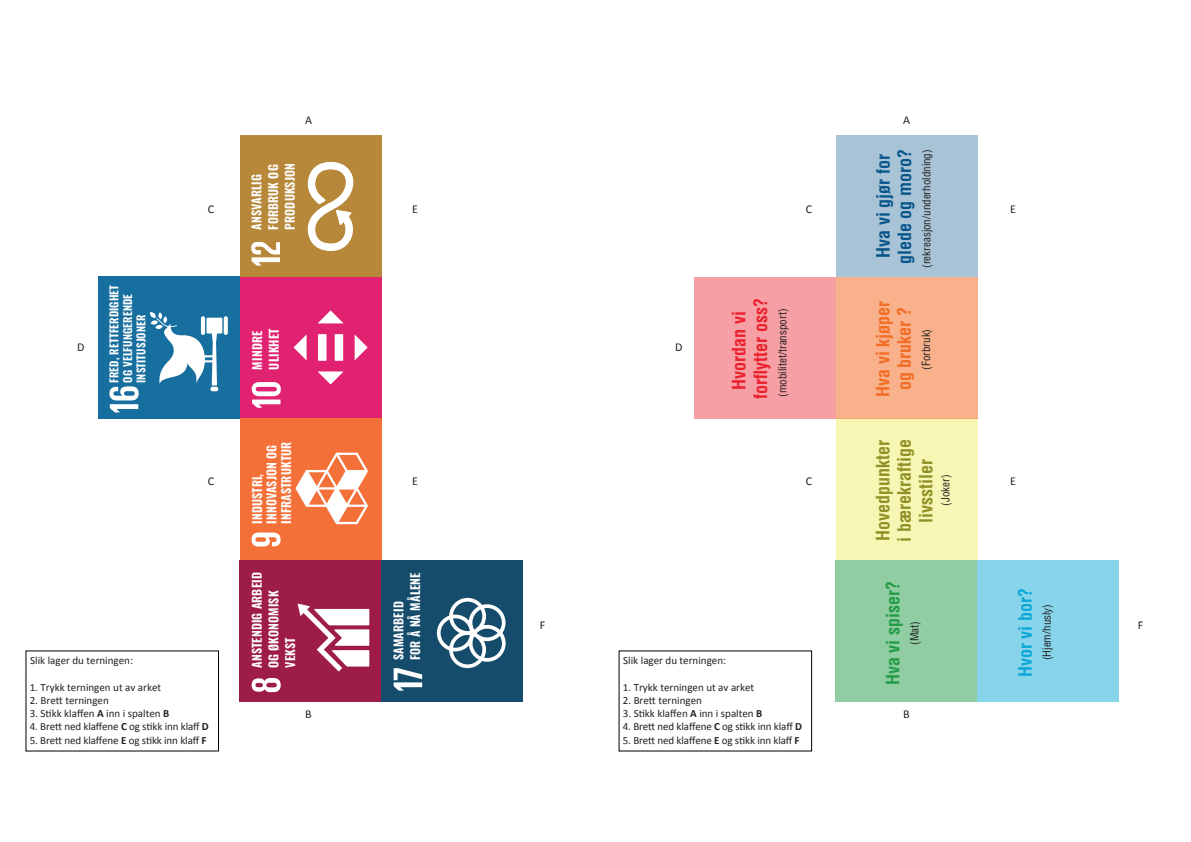
<style>
.page{position:relative;width:1191px;height:842px;background:#fff}
.page>*{position:absolute;margin:0;border:0;box-sizing:border-box;transform-origin:0 0}
.t1{font:700 condensed 18px/21.6px "Helvetica LT Std";color:#8e9226;text-align:center}
.t2{font:700 condensed 18px/21.6px "Helvetica LT Std";color:#07558b;text-align:center}
.t3{font:700 condensed 18px/21.6px "Helvetica LT Std";color:#ea202c;text-align:center}
.t4{font:700 condensed 18px/21.6px "Helvetica LT Std";color:#f26c24;text-align:center}
.t5{font:700 condensed 18px "Helvetica LT Std";color:#239c47}
.t6{font:700 condensed 18px "Helvetica LT Std";color:#0aa8d6}
.t7{font:600 12.1px/16.7px "Oswald";letter-spacing:.01em;color:#fff}
.t8{font:12px "Calibri";color:#231f20}
.t9{font:11px "Calibri";color:#231f20}
.t10{font:condensed 11px "Helvetica LT Std";color:#231f20}
.t11{font:600 11px/13.4px "Oswald";letter-spacing:.01em;color:#fff}
.s1{font-weight:700}
</style>
<div class="page">
<div style="left:98px;top:277px;width:142px;height:142px;background:#176fa0"></div>
<svg style="left:109px;top:386px;width:30px;height:26px"></svg>
<svg style="left:224px;top:316px;width:4px;height:19px"></svg>
<svg style="left:150px;top:312px;width:72px;height:79px"></svg>
<div style="left:240px;top:560px;width:141px;height:142px;background:#9e1c49"></div>
<svg style="left:252px;top:678px;width:29px;height:14px"></svg>
<svg style="left:298px;top:604px;width:71px;height:67px"></svg>
<div style="left:240px;top:276px;width:141px;height:143px;background:#e12270"></div>
<svg style="left:252px;top:382px;width:29px;height:26px"></svg>
<div style="left:335px;top:334px;width:8px;height:27px;background:#fff"></div>
<div style="left:318px;top:334px;width:8px;height:27px;background:#fff"></div>
<svg style="left:294px;top:335px;width:12px;height:25px"></svg>
<svg style="left:318px;top:310px;width:25px;height:13px"></svg>
<svg style="left:355px;top:335px;width:12px;height:25px"></svg>
<svg style="left:318px;top:371px;width:25px;height:13px"></svg>
<div style="left:240px;top:135px;width:141px;height:141px;background:#b7873a"></div>
<svg style="left:251px;top:242px;width:29px;height:24px"></svg>
<svg style="left:308px;top:162px;width:46px;height:89px"></svg>
<div style="left:240px;top:419px;width:141px;height:141px;background:#f37139"></div>
<svg style="left:251px;top:532px;width:29px;height:14px"></svg>
<svg style="left:295px;top:453px;width:73px;height:71px"></svg>
<div style="left:381px;top:560px;width:142px;height:142px;background:#154c6c"></div>
<svg style="left:393px;top:668px;width:29px;height:23px"></svg>
<svg style="left:437px;top:598px;width:68px;height:70px"></svg>
<div style="left:835px;top:418px;width:142px;height:142px;background:#f7f6b4"></div>
<div style="left:977px;top:560px;width:142px;height:142px;background:#87d4eb"></div>
<div style="left:835px;top:135px;width:142px;height:141px;background:#a8c3d6"></div>
<div style="left:836px;top:277px;width:141px;height:141px;background:#f8b18b"></div>
<div style="left:694px;top:277px;width:141px;height:142px;background:#f69fa4"></div>
<div style="left:835px;top:560px;width:142px;height:142px;background:#91cda3"></div>
<p class="t8" style="left:305px;top:112px;width:8px">A</p>
<p class="t8" style="left:903px;top:112px;width:8px">A</p>
<h1 class="t2" style="left:872px;top:264px;width:117px;rotate:-90deg">Hva vi gjør for glede og moro?</h1>
<p class="t10" style="left:919px;top:268px;width:120px;rotate:-90deg">(rekreasjon/underholdning)</p>
<p class="t7" style="left:249px;top:230px;width:68px;rotate:-90deg">ANSVARLIG<br>FORBRUK OG<br>PRODUKSJON</p>
<p class="t8" style="left:208px;top:201px;width:8px">C</p>
<p class="t8" style="left:805px;top:201px;width:8px">C</p>
<p class="t8" style="left:412px;top:201px;width:7px">E</p>
<p class="t8" style="left:1010px;top:201px;width:7px">E</p>
<p class="t11" style="left:108px;top:383px;width:100px;rotate:-90deg">FRED, RETTFERDIGHET<br>OG VELFUNGERENDE<br>INSTITUSJONER</p>
<p class="t7" style="left:250px;top:370px;width:43px;rotate:-90deg">MINDRE<br>ULIKHET</p>
<p class="t8" style="left:77px;top:339px;width:9px">D</p>
<p class="t8" style="left:675px;top:339px;width:9px">D</p>
<h1 class="t3" style="left:728px;top:399px;width:102px;rotate:-90deg">Hvordan vi forflytter oss?</h1>
<p class="t10" style="left:775px;top:397px;width:89px;rotate:-90deg">(mobilitet/transport)</p>
<h1 class="t4" style="left:872px;top:397px;width:97px;rotate:-90deg">Hva vi kjøper og bruker ?</h1>
<p class="t10" style="left:919px;top:370px;width:42px;rotate:-90deg">(Forbruk)</p>
<h1 class="t1" style="left:872px;top:542px;width:104px;rotate:-90deg">Hovedpunkter i bærekraftige livsstiler</h1>
<p class="t7" style="left:251px;top:524px;width:84px;line-height:14.4px;rotate:-90deg">INDUSTRI,<br>INNOVASJON OG<br>INFRASTRUKTUR</p>
<p class="t10" style="left:938px;top:506px;width:33px;rotate:-90deg">(Joker)</p>
<p class="t8" style="left:208px;top:474px;width:8px">C</p>
<p class="t8" style="left:412px;top:474px;width:7px">E</p>
<p class="t8" style="left:805px;top:474px;width:8px">C</p>
<p class="t8" style="left:1010px;top:474px;width:7px">E</p>
<p class="t9" style="left:30px;top:654px;width:104px">Slik lager du terningen:</p>
<p class="t9" style="left:30px;top:680px;width:133px">1. Trykk terningen ut av arket</p>
<p class="t9" style="left:30px;top:693px;width:81px">2. Brett terningen</p>
<p class="t9" style="left:30px;top:706px;width:141px">3. Stikk klaffen <span class="s1">A</span> inn i spalten <span class="s1">B</span></p>
<p class="t9" style="left:30px;top:720px;width:181px">4. Brett ned klaffene <span class="s1">C</span> og stikk inn klaff <span class="s1">D</span></p>
<p class="t9" style="left:30px;top:733px;width:178px">5. Brett ned klaffene <span class="s1">E</span> og stikk inn klaff <span class="s1">F</span></p>
<p class="t7" style="left:249px;top:668px;width:97px;rotate:-90deg">ANSTENDIG ARBEID<br>OG ØKONOMISK<br>VEKST</p>
<p class="t7" style="left:391px;top:660px;width:89px;rotate:-90deg">SAMARBEID<br>FOR Å NÅ MÅLENE</p>
<h1 class="t5" style="left:881px;top:685px;width:105px;rotate:-90deg">Hva vi spiser?</h1>
<h1 class="t6" style="left:1014px;top:677px;width:90px;rotate:-90deg">Hvor vi bor?</h1>
<p class="t10" style="left:1040px;top:660px;width:58px;rotate:-90deg">(Hjem/husly)</p>
<p class="t10" style="left:907px;top:645px;width:25px;rotate:-90deg">(Mat)</p>
<p class="t8" style="left:540px;top:618px;width:7px">F</p>
<p class="t8" style="left:1137px;top:618px;width:7px">F</p>
<p class="t9" style="left:623px;top:654px;width:104px">Slik lager du terningen:</p>
<p class="t9" style="left:623px;top:680px;width:133px">1. Trykk terningen ut av arket</p>
<p class="t9" style="left:623px;top:693px;width:81px">2. Brett terningen</p>
<p class="t9" style="left:623px;top:706px;width:141px">3. Stikk klaffen <span class="s1">A</span> inn i spalten <span class="s1">B</span></p>
<p class="t9" style="left:623px;top:720px;width:181px">4. Brett ned klaffene <span class="s1">C</span> og stikk inn klaff <span class="s1">D</span></p>
<p class="t9" style="left:623px;top:733px;width:178px">5. Brett ned klaffene <span class="s1">E</span> og stikk inn klaff <span class="s1">F</span></p>
<p class="t8" style="left:305px;top:706px;width:8px">B</p>
<p class="t8" style="left:903px;top:706px;width:8px">B</p>
</div>
